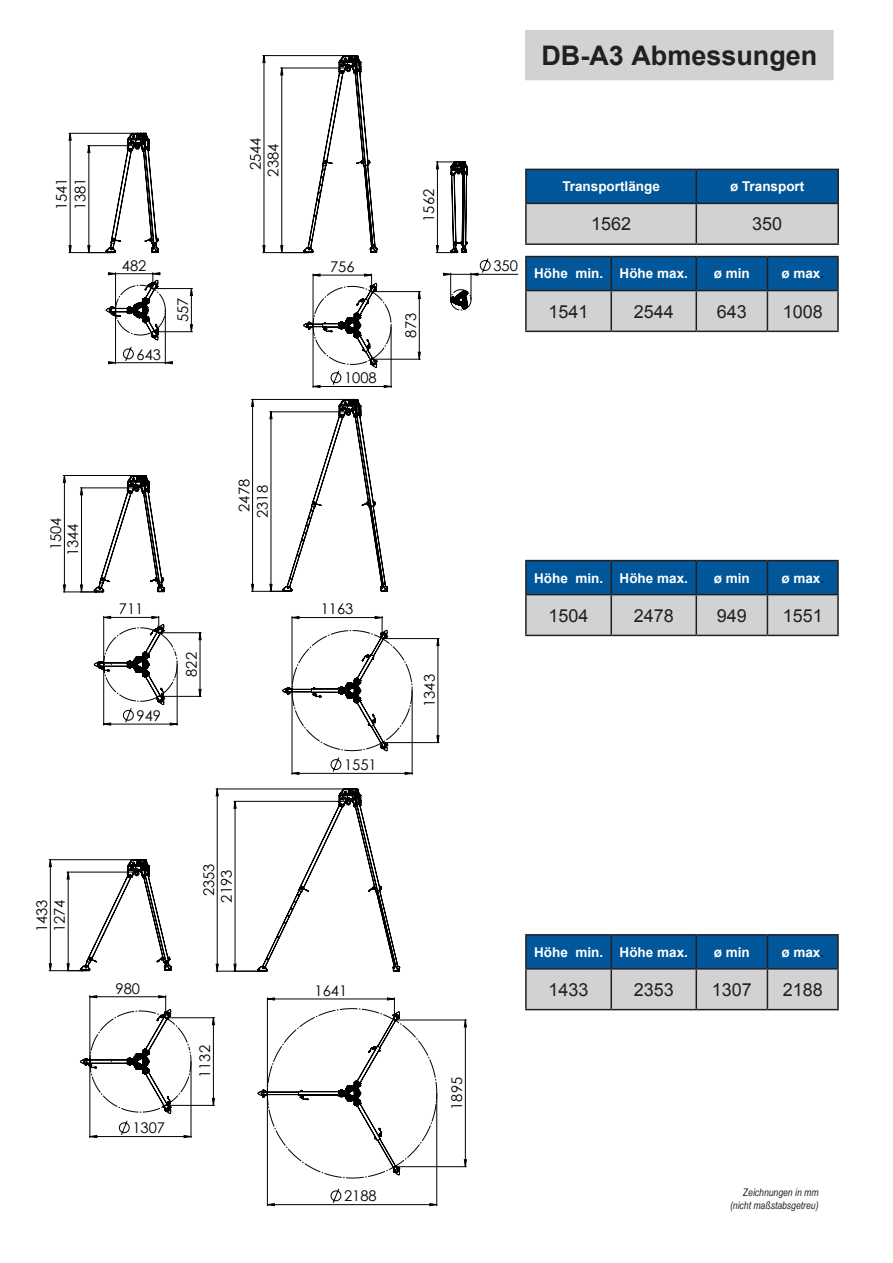
<style>
.page{position:relative;width:893px;height:1263px;background:#fff}
.page>*{position:absolute;margin:0;border:0;box-sizing:border-box;transform-origin:0 0}
.t1{font:700 27px "Arial";color:#231f20}
.t2{font:18px "Arial";color:#231f20}
.t3{font:14.7px/17.9px "Century Gothic";color:#000002;text-align:center}
.t4{font:700 13.5px "Arial";color:#fff}
.t5{font:italic 10.5px/12.6px "Arial Narrow";color:#231f20;text-align:right}
.s1{color:#231f20}
</style>
<div class="page">
<svg style="left:480px;top:258px;width:10px;height:15px"></svg>
<hr style="left:263px;top:55px;width:81px;height:1px;background:#000002">
<hr style="left:471px;top:274px;width:47px;height:1px;background:#000002">
<svg style="left:68px;top:68px;width:215px;height:205px"></svg>
<svg style="left:90px;top:273px;width:388px;height:933px"></svg>
<svg style="left:418px;top:291px;width:2px;height:68px"></svg>
<svg style="left:464px;top:1020px;width:2px;height:147px"></svg>
<svg style="left:437px;top:638px;width:2px;height:105px"></svg>
<svg style="left:88px;top:133px;width:70px;height:120px"></svg>
<svg style="left:281px;top:55px;width:96px;height:198px"></svg>
<svg style="left:436px;top:162px;width:32px;height:91px"></svg>
<svg style="left:303px;top:274px;width:88px;height:111px"></svg>
<svg style="left:443px;top:273px;width:29px;height:37px"></svg>
<svg style="left:270px;top:399px;width:117px;height:193px"></svg>
<svg style="left:282px;top:616px;width:130px;height:135px"></svg>
<svg style="left:234px;top:789px;width:166px;height:183px"></svg>
<svg style="left:67px;top:273px;width:148px;height:841px"></svg>
<svg style="left:258px;top:998px;width:179px;height:180px"></svg>
<svg style="left:527px;top:257px;width:310px;height:74px;background:#7197b6"></svg>
<hr style="left:525px;top:256px;width:86px;height:1px;background:#231f20">
<hr style="left:525px;top:257px;width:2px;height:33px;background:#231f20">
<hr style="left:611px;top:256px;width:85px;height:1px;background:#231f20">
<hr style="left:610px;top:257px;width:2px;height:33px;background:#231f20">
<hr style="left:696px;top:256px;width:71px;height:1px;background:#231f20">
<hr style="left:696px;top:257px;width:1px;height:33px;background:#231f20">
<hr style="left:767px;top:256px;width:72px;height:1px;background:#231f20">
<hr style="left:767px;top:257px;width:1px;height:33px;background:#231f20">
<hr style="left:837px;top:257px;width:2px;height:33px;background:#231f20">
<hr style="left:525px;top:290px;width:86px;height:1px;background:#231f20">
<hr style="left:525px;top:291px;width:2px;height:40px;background:#231f20">
<hr style="left:611px;top:290px;width:85px;height:1px;background:#231f20">
<hr style="left:610px;top:291px;width:2px;height:40px;background:#231f20">
<hr style="left:696px;top:290px;width:71px;height:1px;background:#231f20">
<hr style="left:696px;top:291px;width:1px;height:40px;background:#231f20">
<hr style="left:767px;top:290px;width:72px;height:1px;background:#231f20">
<hr style="left:767px;top:291px;width:1px;height:40px;background:#231f20">
<hr style="left:837px;top:291px;width:2px;height:40px;background:#231f20">
<hr style="left:525px;top:331px;width:86px;height:1px;background:#231f20">
<hr style="left:611px;top:331px;width:85px;height:1px;background:#231f20">
<hr style="left:696px;top:331px;width:71px;height:1px;background:#231f20">
<hr style="left:767px;top:331px;width:72px;height:1px;background:#231f20">
<svg style="left:527px;top:561px;width:310px;height:74px;background:#7197b6"></svg>
<hr style="left:525px;top:560px;width:86px;height:1px;background:#231f20">
<hr style="left:525px;top:561px;width:2px;height:33px;background:#231f20">
<hr style="left:611px;top:560px;width:85px;height:1px;background:#231f20">
<hr style="left:610px;top:561px;width:2px;height:33px;background:#231f20">
<hr style="left:696px;top:560px;width:71px;height:1px;background:#231f20">
<hr style="left:696px;top:561px;width:1px;height:33px;background:#231f20">
<hr style="left:767px;top:560px;width:72px;height:1px;background:#231f20">
<hr style="left:767px;top:561px;width:1px;height:33px;background:#231f20">
<hr style="left:837px;top:561px;width:2px;height:33px;background:#231f20">
<hr style="left:525px;top:594px;width:86px;height:1px;background:#231f20">
<hr style="left:525px;top:595px;width:2px;height:40px;background:#231f20">
<hr style="left:611px;top:594px;width:85px;height:1px;background:#231f20">
<hr style="left:610px;top:595px;width:2px;height:40px;background:#231f20">
<hr style="left:696px;top:594px;width:71px;height:1px;background:#231f20">
<hr style="left:696px;top:595px;width:1px;height:40px;background:#231f20">
<hr style="left:767px;top:594px;width:72px;height:1px;background:#231f20">
<hr style="left:767px;top:595px;width:1px;height:40px;background:#231f20">
<hr style="left:837px;top:595px;width:2px;height:40px;background:#231f20">
<hr style="left:525px;top:635px;width:86px;height:1px;background:#231f20">
<hr style="left:611px;top:635px;width:85px;height:1px;background:#231f20">
<hr style="left:696px;top:635px;width:71px;height:1px;background:#231f20">
<hr style="left:767px;top:635px;width:72px;height:1px;background:#231f20">
<svg style="left:527px;top:935px;width:310px;height:74px;background:#7197b6"></svg>
<hr style="left:525px;top:934px;width:86px;height:1px;background:#231f20">
<hr style="left:525px;top:935px;width:2px;height:33px;background:#231f20">
<hr style="left:611px;top:934px;width:85px;height:1px;background:#231f20">
<hr style="left:610px;top:935px;width:2px;height:33px;background:#231f20">
<hr style="left:696px;top:934px;width:71px;height:1px;background:#231f20">
<hr style="left:696px;top:935px;width:1px;height:33px;background:#231f20">
<hr style="left:767px;top:934px;width:72px;height:1px;background:#231f20">
<hr style="left:767px;top:935px;width:1px;height:33px;background:#231f20">
<hr style="left:837px;top:935px;width:2px;height:33px;background:#231f20">
<hr style="left:525px;top:968px;width:86px;height:1px;background:#231f20">
<hr style="left:525px;top:969px;width:2px;height:40px;background:#231f20">
<hr style="left:611px;top:968px;width:85px;height:1px;background:#231f20">
<hr style="left:610px;top:969px;width:2px;height:40px;background:#231f20">
<hr style="left:696px;top:968px;width:71px;height:1px;background:#231f20">
<hr style="left:696px;top:969px;width:1px;height:40px;background:#231f20">
<hr style="left:767px;top:968px;width:72px;height:1px;background:#231f20">
<hr style="left:767px;top:969px;width:1px;height:40px;background:#231f20">
<hr style="left:837px;top:969px;width:2px;height:40px;background:#231f20">
<hr style="left:525px;top:1009px;width:86px;height:1px;background:#231f20">
<hr style="left:611px;top:1009px;width:85px;height:1px;background:#231f20">
<hr style="left:696px;top:1009px;width:71px;height:1px;background:#231f20">
<hr style="left:767px;top:1009px;width:72px;height:1px;background:#231f20">
<div style="left:526px;top:31px;width:307px;height:49px;background:#d1d2d4"></div>
<div style="left:525px;top:30px;width:309px;height:50px;border:2px solid #d1d2d4"></div>
<svg style="left:527px;top:170px;width:310px;height:73px;background:#7198b7"></svg>
<hr style="left:525px;top:169px;width:171px;height:1px;background:#231f20">
<hr style="left:525px;top:170px;width:2px;height:33px;background:#231f20">
<hr style="left:696px;top:169px;width:143px;height:1px;background:#231f20">
<hr style="left:696px;top:170px;width:1px;height:33px;background:#231f20">
<hr style="left:837px;top:170px;width:2px;height:33px;background:#231f20">
<hr style="left:525px;top:203px;width:171px;height:1px;background:#231f20">
<hr style="left:525px;top:204px;width:2px;height:39px;background:#231f20">
<hr style="left:696px;top:203px;width:143px;height:1px;background:#231f20">
<hr style="left:696px;top:204px;width:1px;height:39px;background:#231f20">
<hr style="left:837px;top:204px;width:2px;height:39px;background:#231f20">
<hr style="left:525px;top:243px;width:171px;height:2px;background:#231f20">
<hr style="left:696px;top:243px;width:143px;height:2px;background:#231f20">
<p class="t3" style="left:52px;top:210px;width:34px;line-height:18.8px;text-align:left;rotate:-90deg">1541<br>1381</p>
<p class="t3" style="left:246px;top:177px;width:40px;rotate:-90deg">2544<br>2384</p>
<p class="t3" style="left:122px;top:256px;width:26px">482</p>
<p class="t3" style="left:330px;top:257px;width:26px">756</p>
<p class="t3" style="left:137px;top:345px;width:26px">643</p>
<p class="t3" style="left:174px;top:322px;width:26px;rotate:-90deg">557</p>
<p class="t3" style="left:344px;top:369px;width:34px">1008</p>
<p class="t3" style="left:420px;top:222px;width:34px;rotate:-90deg">1562</p>
<p class="t3" style="left:402px;top:338px;width:26px;rotate:-90deg">873</p>
<h1 class="t1" style="left:541px;top:37px;width:278px">DB-A3 Abmessungen</h1>
<p class="t3" style="left:493px;top:257px;width:26px">350</p>
<p class="t4" style="left:562px;top:178px;width:99px">Transportlänge</p>
<p class="t4" style="left:730px;top:178px;width:76px">ø Transport</p>
<p class="t2" style="left:591px;top:212px;width:42px">1562</p>
<p class="t2" style="left:752px;top:212px;width:32px">350</p>
<p class="t4" style="left:534px;top:265px;width:155px">Höhe min. Höhe max.</p>
<p class="t4" style="left:714px;top:265px;width:38px">ø min</p>
<p class="t4" style="left:781px;top:265px;width:44px">ø max<span class="s1">.</span></p>
<p class="t2" style="left:549px;top:299px;width:42px">1541</p>
<p class="t2" style="left:634px;top:299px;width:42px">2544</p>
<p class="t2" style="left:717px;top:299px;width:32px">643</p>
<p class="t2" style="left:783px;top:299px;width:42px">1008</p>
<p class="t3" style="left:47px;top:556px;width:40px;line-height:17.1px;rotate:-90deg">1504<br>1344</p>
<p class="t3" style="left:33px;top:932px;width:34px;text-align:left;rotate:-90deg">1433<br>1274</p>
<p class="t3" style="left:235px;top:518px;width:40px;line-height:18.5px;rotate:-90deg">2478<br>2318</p>
<p class="t3" style="left:119px;top:600px;width:26px">711</p>
<p class="t3" style="left:321px;top:600px;width:34px">1163</p>
<p class="t3" style="left:137px;top:706px;width:26px">949</p>
<p class="t3" style="left:182px;top:677px;width:26px;rotate:-90deg">822</p>
<p class="t3" style="left:200px;top:902px;width:40px;rotate:-90deg">2353<br>2193</p>
<p class="t3" style="left:344px;top:756px;width:34px">1551</p>
<p class="t3" style="left:116px;top:979px;width:26px">980</p>
<p class="t3" style="left:315px;top:981px;width:34px">1641</p>
<p class="t3" style="left:132px;top:1119px;width:34px">1307</p>
<p class="t3" style="left:196px;top:1078px;width:34px;rotate:-90deg">1132</p>
<p class="t3" style="left:344px;top:1187px;width:34px">2188</p>
<p class="t3" style="left:420px;top:707px;width:34px;rotate:-90deg">1343</p>
<p class="t3" style="left:448px;top:1110px;width:34px;rotate:-90deg">1895</p>
<p class="t4" style="left:534px;top:569px;width:155px">Höhe min. Höhe max.</p>
<p class="t4" style="left:714px;top:569px;width:38px">ø min</p>
<p class="t4" style="left:781px;top:569px;width:44px">ø max<span class="s1">.</span></p>
<p class="t2" style="left:549px;top:603px;width:42px">1504</p>
<p class="t2" style="left:634px;top:603px;width:42px">2478</p>
<p class="t2" style="left:717px;top:603px;width:32px">949</p>
<p class="t2" style="left:783px;top:603px;width:42px">1551</p>
<p class="t4" style="left:534px;top:943px;width:155px">Höhe min. Höhe max.</p>
<p class="t4" style="left:714px;top:943px;width:38px">ø min</p>
<p class="t4" style="left:781px;top:943px;width:44px">ø max<span class="s1">.</span></p>
<p class="t2" style="left:549px;top:978px;width:42px">1433</p>
<p class="t2" style="left:634px;top:978px;width:42px">2353</p>
<p class="t2" style="left:712px;top:978px;width:42px">1307</p>
<p class="t2" style="left:783px;top:978px;width:42px">2188</p>
<p class="t5" style="left:730px;top:1186px;width:90px">Zeichnungen in mm (nicht maßstabsgetreu)</p>
</div>
